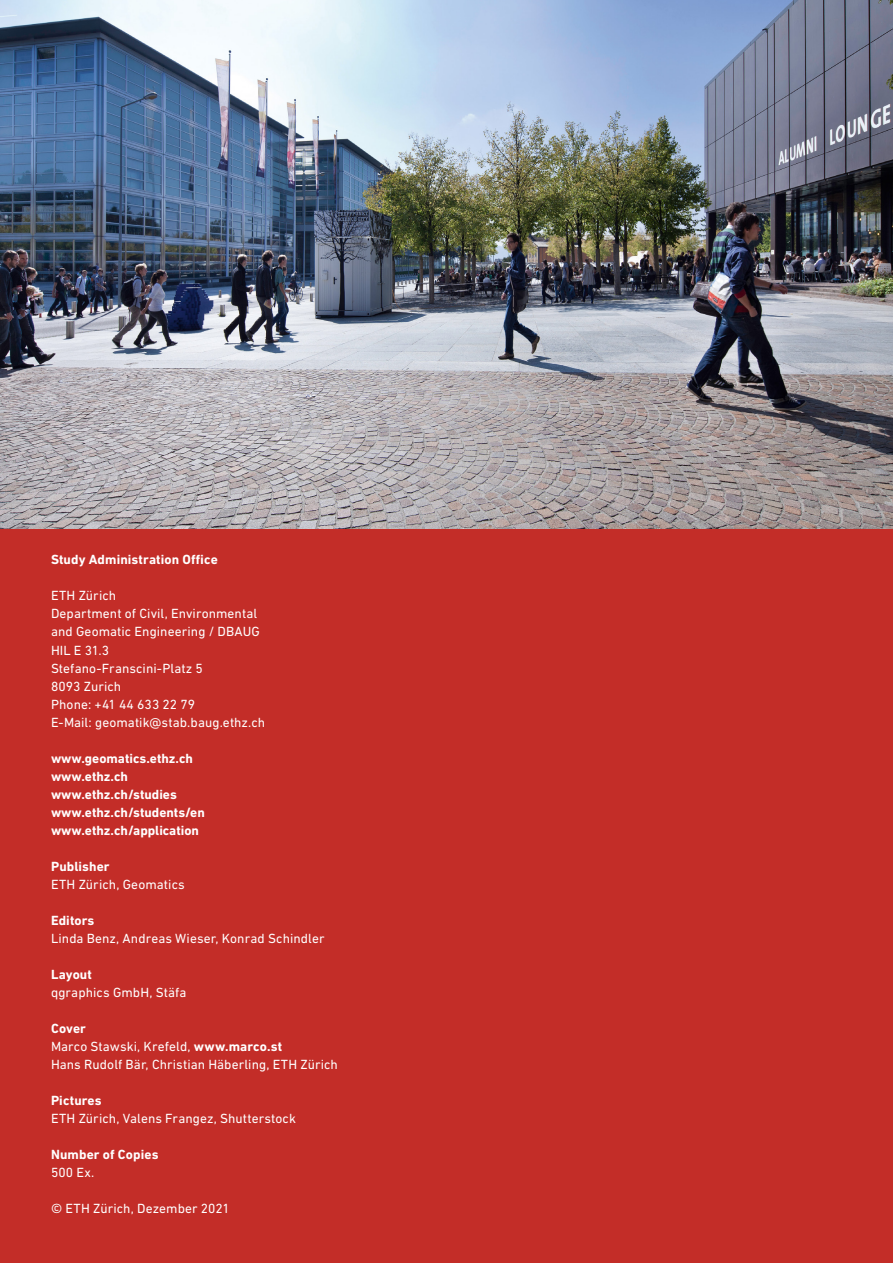
<style>
.page{position:relative;width:893px;height:1263px;background:#c32d28}
.page>*{position:absolute;margin:0;border:0;box-sizing:border-box;transform-origin:0 0}
.Lauftext_Standard__B{font:13.5px "DIN Next W1 G";letter-spacing:.005em;color:#fff}
.Link_weiss{font:700 13.5px "DIN Next W1 G";color:#fff}
.Untertitel{font:700 13.5px "DIN Next W1 G";letter-spacing:.01em;color:#fff}
.s1{font-weight:700}
</style>
<div class="page">
<img style="left:0;top:0;width:893px;height:528px">
<p class="Untertitel" style="left:51px;top:552px;width:168px">Study Administration Office</p>
<p class="Lauftext_Standard__B" style="left:51px;top:588px;width:67px">ETH Zürich</p>
<p class="Lauftext_Standard__B" style="left:51px;top:606px;width:208px">Department of Civil, Environmental</p>
<p class="Lauftext_Standard__B" style="left:51px;top:624px;width:210px">and Geomatic Engineering / DBAUG</p>
<p class="Lauftext_Standard__B" style="left:51px;top:642px;width:60px">HIL E 31.3</p>
<p class="Lauftext_Standard__B" style="left:51px;top:660px;width:153px">Stefano-Franscini-Platz 5</p>
<p class="Lauftext_Standard__B" style="left:51px;top:678px;width:72px">8093 Zurich</p>
<p class="Lauftext_Standard__B" style="left:51px;top:696px;width:145px">Phone: +41 44 633 22 79</p>
<p class="Lauftext_Standard__B" style="left:51px;top:714px;width:216px">E-Mail: geomatik@stab.baug.ethz.ch</p>
<p class="Link_weiss" style="left:51px;top:750px;width:143px">www.geomatics.ethz.ch</p>
<p class="Link_weiss" style="left:51px;top:768px;width:78px">www.ethz.ch</p>
<p class="Link_weiss" style="left:51px;top:786px;width:127px">www.ethz.ch/studies</p>
<p class="Link_weiss" style="left:51px;top:804px;width:155px">www.ethz.ch/students/en</p>
<p class="Link_weiss" style="left:51px;top:822px;width:150px">www.ethz.ch/application</p>
<p class="Untertitel" style="left:51px;top:858px;width:60px">Publisher</p>
<p class="Lauftext_Standard__B" style="left:51px;top:876px;width:135px">ETH Zürich, Geomatics</p>
<p class="Untertitel" style="left:51px;top:912px;width:45px">Editors</p>
<p class="Lauftext_Standard__B" style="left:51px;top:930px;width:275px">Linda Benz, Andreas Wieser, Konrad Schindler</p>
<p class="Untertitel" style="left:51px;top:966px;width:42px">Layout</p>
<p class="Lauftext_Standard__B" style="left:51px;top:984px;width:137px">qgraphics GmbH, Stäfa</p>
<p class="Untertitel" style="left:51px;top:1020px;width:36px">Cover</p>
<p class="Lauftext_Standard__B" style="left:51px;top:1038px;width:233px">Marco Stawski, Krefeld, <span class="s1">www.marco.st</span></p>
<p class="Lauftext_Standard__B" style="left:51px;top:1056px;width:288px">Hans Rudolf Bär, Christian Häberling, ETH Zürich</p>
<p class="Untertitel" style="left:51px;top:1092px;width:52px">Pictures</p>
<p class="Lauftext_Standard__B" style="left:51px;top:1110px;width:246px">ETH Zürich, Valens Frangez, Shutterstock</p>
<p class="Untertitel" style="left:51px;top:1146px;width:109px">Number of Copies</p>
<p class="Lauftext_Standard__B" style="left:51px;top:1164px;width:45px">500 Ex.</p>
<p class="Lauftext_Standard__B" style="left:51px;top:1200px;width:180px">© ETH Zürich, Dezember 2021</p>
</div>
